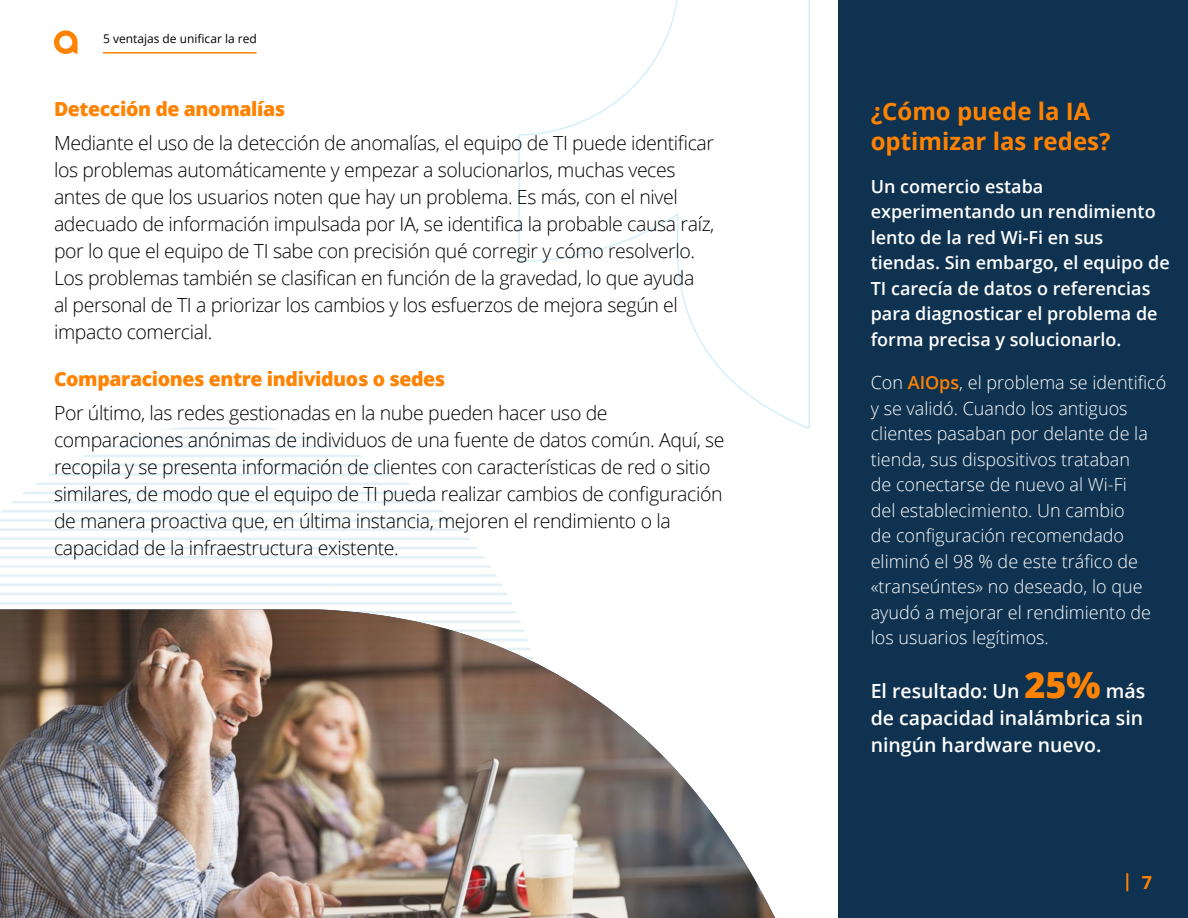
<style>
.page{position:relative;width:1188px;height:918px;background:#fff}
.page>*{position:absolute;margin:0;border:0;box-sizing:border-box;transform-origin:0 0}
.t1{font:700 24px/30px "Open Sans";color:#ff8300}
.t2{font:300 19.5px/27px "Open Sans";letter-spacing:-.02em;color:#000}
.t3{font:600 19.5px/27px "Open Sans";color:#fff;text-align:justify}
.t4{font:800 19.5px "Open Sans";letter-spacing:-.02em;color:#ff8200}
.t5{font:300 18px/25.5px "Open Sans";color:#fff}
.t6{font:600 18px/25.5px "Open Sans";color:#fff}
.t7{font:700 18px "Open Sans";color:#ff8300}
.t8{font:12px "Open Sans";color:#000}
.s1{font-weight:600;color:#ff8200}
.s2{font-weight:800;font-size:36px;color:#ff8300}
</style>
<div class="page">
<svg style="left:54px;top:30px;width:24px;height:24px"></svg>
<svg style="left:518px;top:0;width:292px;height:429px"></svg>
<div style="left:838px;top:0;width:350px;height:918px;background:#0f3250"></div>
<img style="left:0;top:609px;width:775px;height:309px">
<hr style="left:103px;top:52px;width:154px;height:2px;background:#ff8300">
<p class="t8" style="left:103px;top:30px;width:155px">5 ventajas de unificar la red</p>
<p class="t4" style="left:54px;top:94px;width:233px">Detección de anomalías</p>
<p class="t2" style="left:54px;top:129px;width:662px">Mediante el uso de la detección de anomalías, el equipo de TI puede identificar los problemas automáticamente y empezar a solucionarlos, muchas veces antes de que los usuarios noten que hay un problema. Es más, con el nivel adecuado de información impulsada por IA, se identifica la probable causa raíz, por lo que el equipo de TI sabe con precisión qué corregir y cómo resolverlo.<br>Los problemas también se clasifican en función de la gravedad, lo que ayuda<br>al personal de TI a priorizar los cambios y los esfuerzos de mejora según el impacto comercial.</p>
<p class="t4" style="left:54px;top:364px;width:393px">Comparaciones entre individuos o sedes</p>
<p class="t2" style="left:54px;top:399px;width:672px">Por último, las redes gestionadas en la nube pueden hacer uso de comparaciones anónimas de individuos de una fuente de datos común. Aquí, se recopila y se presenta información de clientes con características de red o sitio similares, de modo que el equipo de TI pueda realizar cambios de configuración de manera proactiva que, en última instancia, mejoren el rendimiento o la capacidad de la infraestructura existente.</p>
<p class="t1" style="left:871px;top:95px;width:241px">¿Cómo puede la IA optimizar las redes?</p>
<p class="t6" style="left:871px;top:173px;width:301px">Un comercio estaba experimentando un rendimiento lento de la red Wi-Fi en sus tiendas. Sin embargo, el equipo de<br>TI carecía de datos o referencias para diagnosticar el problema de forma precisa y solucionarlo.</p>
<p class="t5" style="left:871px;top:370px;width:297px">Con <span class="s1">AIOps</span>, el problema se identificó y se validó. Cuando los antiguos clientes pasaban por delante de la tienda, sus dispositivos trataban<br>de conectarse de nuevo al Wi-Fi<br>del establecimiento. Un cambio<br>de configuración recomendado eliminó el 98 % de este tráfico de «transeúntes» no deseado, lo que ayudó a mejorar el rendimiento de los usuarios legítimos.</p>
<p class="t3" style="left:871px;top:677px;width:276px">El resultado: Un <span class="s2">25%</span> más de capacidad inalámbrica sin ningún hardware nuevo.</p>
<p class="t7" style="left:1123px;top:869px;width:31px">| 7</p>
</div>
